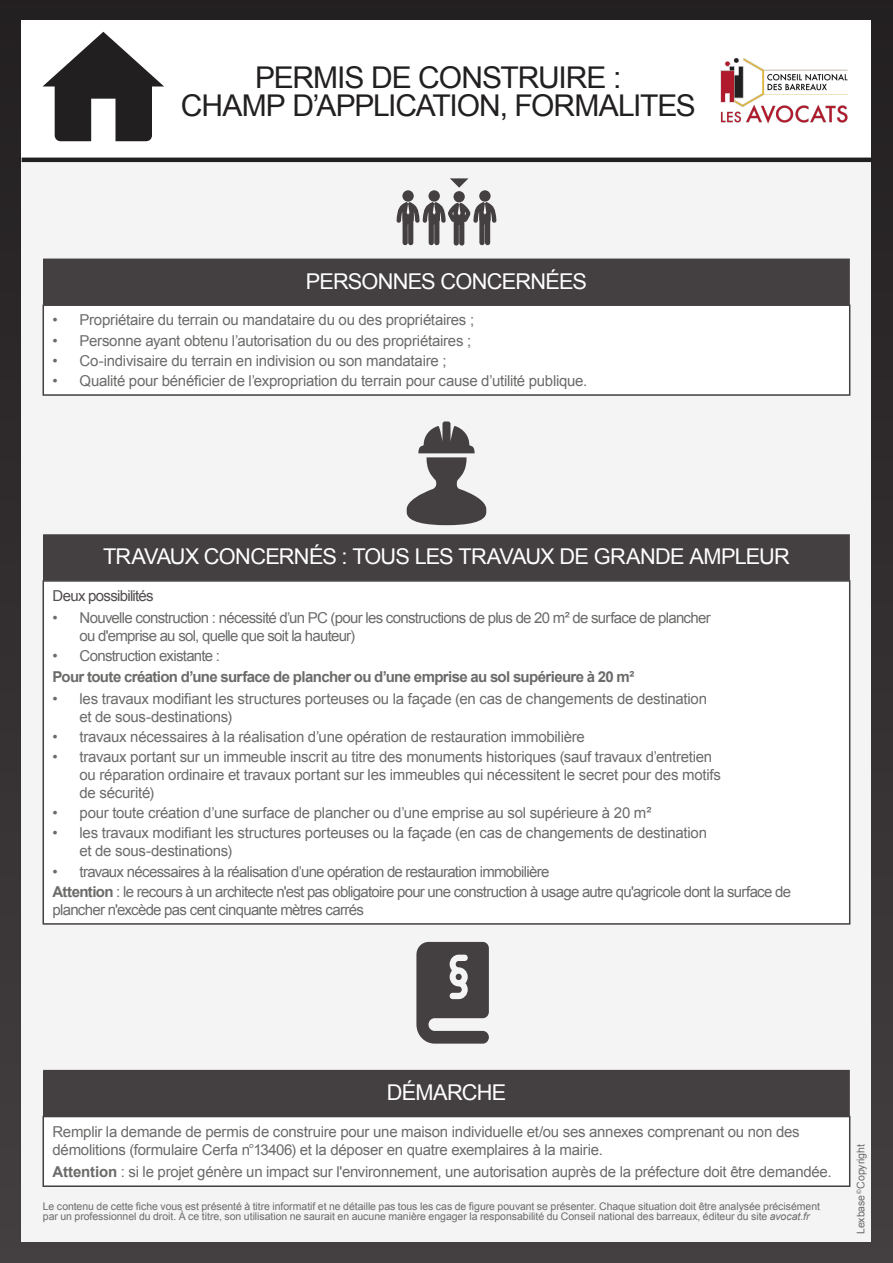
<style>
.page{position:relative;width:893px;height:1263px;background:#fff}
.page>*{position:absolute;margin:0;border:0;box-sizing:border-box;transform-origin:0 0}
.t1{font:30px/28.5px "Arial";letter-spacing:-.035em;color:#221f20;text-align:center}
.t2{font:21.75px "Arial";letter-spacing:-.035em;color:#fff}
.t3{font:15px/18px "Arial";letter-spacing:-.02em;color:#6b6b6a}
.t4{font:15px/18px "Arial";letter-spacing:-.045em;color:#6b6b6a}
.t5{font:700 15px "Arial";letter-spacing:-.04em;color:#6b6b6a}
.t6{font:15px "Arial";letter-spacing:-.05em;color:#6b6b6a}
.t7{font:15px "Arial";letter-spacing:-.05em;color:#524c4e}
.t8{font:10.5px/10.5px "Arial";letter-spacing:-.005em;color:#6b6b6a}
.s1{font-weight:700}
.s2{font-style:italic}
</style>
<div class="page">
<div style="left:0;top:0;width:893px;height:1263px;background:linear-gradient(to bottom,#231f20,#443f41)"></div>
<svg style="left:22px;top:20px;width:849px;height:138px"></svg>
<div style="left:22px;top:160px;width:849px;height:1082px;background:#f4f4f4"></div>
<hr style="left:22px;top:158px;width:849px;height:4px;background:#221f20">
<img style="left:706px;top:43px;width:161px;height:96px">
<div style="left:44px;top:259px;width:805px;height:45px;background:#443f41"></div>
<div style="left:43px;top:305px;width:807px;height:90px;background:#fff"></div>
<div style="left:43px;top:304px;width:807px;height:92px;border:2px solid #443f41"></div>
<div style="left:44px;top:535px;width:805px;height:45px;background:#443f41"></div>
<div style="left:43px;top:534px;width:807px;height:47px;border:2px solid #443f41"></div>
<div style="left:43px;top:581px;width:807px;height:343px;background:#fff"></div>
<div style="left:43px;top:580px;width:807px;height:345px;border:2px solid #443f41"></div>
<div style="left:44px;top:1070px;width:805px;height:45px;background:#443f41"></div>
<div style="left:43px;top:1070px;width:807px;height:46px;border:2px solid #443f41"></div>
<div style="left:43px;top:1116px;width:807px;height:70px;background:#fff"></div>
<div style="left:43px;top:1116px;width:807px;height:71px;border:2px solid #443f41"></div>
<svg style="left:43px;top:32px;width:121px;height:109px"></svg>
<div style="left:402px;top:190px;width:12px;height:12px;background:#443f41;border-radius:50%"></div>
<div style="left:428px;top:190px;width:12px;height:12px;background:#443f41;border-radius:50%"></div>
<div style="left:479px;top:190px;width:12px;height:12px;background:#443f41;border-radius:50%"></div>
<svg style="left:450px;top:178px;width:18px;height:10px"></svg>
<div style="left:453px;top:191px;width:12px;height:11px;background:#443f41;border-radius:50%"></div>
<svg style="left:396px;top:202px;width:100px;height:44px"></svg>
<svg style="left:416px;top:942px;width:73px;height:101px"></svg>
<svg style="left:407px;top:421px;width:79px;height:104px"></svg>
<h1 class="t1" style="left:181px;top:63px;width:517px">PERMIS DE CONSTRUIRE :<br>CHAMP D’APPLICATION, FORMALITES</h1>
<h2 class="t2" style="left:306px;top:267px;width:282px">PERSONNES CONCERNÉES</h2>
<p class="t3" style="left:53px;top:311px;width:423px">• Propriétaire du terrain ou mandataire du ou des propriétaires ;</p>
<p class="t3" style="left:53px;top:331px;width:420px">• Personne ayant obtenu l’autorisation du ou des propriétaires ;</p>
<p class="t3" style="left:53px;top:352px;width:395px">• Co-indivisaire du terrain en indivision ou son mandataire ;</p>
<p class="t3" style="left:53px;top:372px;width:536px">• Qualité pour bénéficier de l’expropriation du terrain pour cause d’utilité publique.</p>
<h2 class="t2" style="left:103px;top:542px;width:688px">TRAVAUX CONCERNÉS : TOUS LES TRAVAUX DE GRANDE AMPLEUR</h2>
<p class="t7" style="left:53px;top:586px;width:103px">Deux possibilités</p>
<p class="t4" style="left:80px;top:609px;width:633px;text-indent:-27px">• Nouvelle construction : nécessité d’un PC (pour les constructions de plus de 20 m² de surface de plancher ou d'emprise au sol, quelle que soit la hauteur)</p>
<p class="t4" style="left:53px;top:647px;width:169px">• Construction existante :</p>
<p class="t5" style="left:53px;top:666px;width:583px">Pour toute création d’une surface de plancher ou d’une emprise au sol supérieure à 20 m²</p>
<p class="t3" style="left:80px;top:690px;width:629px;text-indent:-27px">• les travaux modifiant les structures porteuses ou la façade (en cas de changements de destination et de sous-destinations)</p>
<p class="t3" style="left:53px;top:728px;width:534px">• travaux nécessaires à la réalisation d’une opération de restauration immobilière</p>
<p class="t3" style="left:80px;top:748px;width:643px;text-indent:-27px">• travaux portant sur un immeuble inscrit au titre des monuments historiques (sauf travaux d’entretien ou réparation ordinaire et travaux portant sur les immeubles qui nécessitent le secret pour des motifs de sécurité)</p>
<p class="t3" style="left:53px;top:804px;width:600px">• pour toute création d’une surface de plancher ou d’une emprise au sol supérieure à 20 m²</p>
<p class="t3" style="left:80px;top:824px;width:629px;text-indent:-27px">• les travaux modifiant les structures porteuses ou la façade (en cas de changements de destination et de sous-destinations)</p>
<p class="t4" style="left:53px;top:861px;width:740px;line-height:20.1px">• travaux nécessaires à la réalisation d’une opération de restauration immobilière<br><span class="s1">Attention</span> : le recours à un architecte n'est pas obligatoire pour une construction à usage autre qu'agricole dont la surface de</p>
<p class="t6" style="left:53px;top:899px;width:313px">plancher n'excède pas cent cinquante mètres carrés</p>
<h2 class="t2" style="left:387px;top:1078px;width:121px">DÉMARCHE</h2>
<p class="t3" style="left:53px;top:1122px;width:749px">Remplir la demande de permis de construire pour une maison individuelle et/ou ses annexes comprenant ou non des démolitions (formulaire Cerfa n°13406) et la déposer en quatre exemplaires à la mairie.</p>
<p class="t3" style="left:53px;top:1163px;width:781px"><span class="s1">Attention</span> : si le projet génère un impact sur l'environnement, une autorisation auprès de la préfecture doit être demandée.</p>
<p class="t8" style="left:43px;top:1201px;width:779px">Le contenu de cette fiche vous est présenté à titre informatif et ne détaille pas tous les cas de figure pouvant se présenter. Chaque situation doit être analysée précisément par un professionnel du droit. À ce titre, son utilisation ne saurait en aucune manière engager la responsabilité du Conseil national des barreaux, éditeur du site <span class="s2">avocat.fr</span></p>
<p class="t8" style="left:856px;top:1234px;width:91px;rotate:-90deg">Lexbase <sup>©</sup>Copyright</p>
</div>
